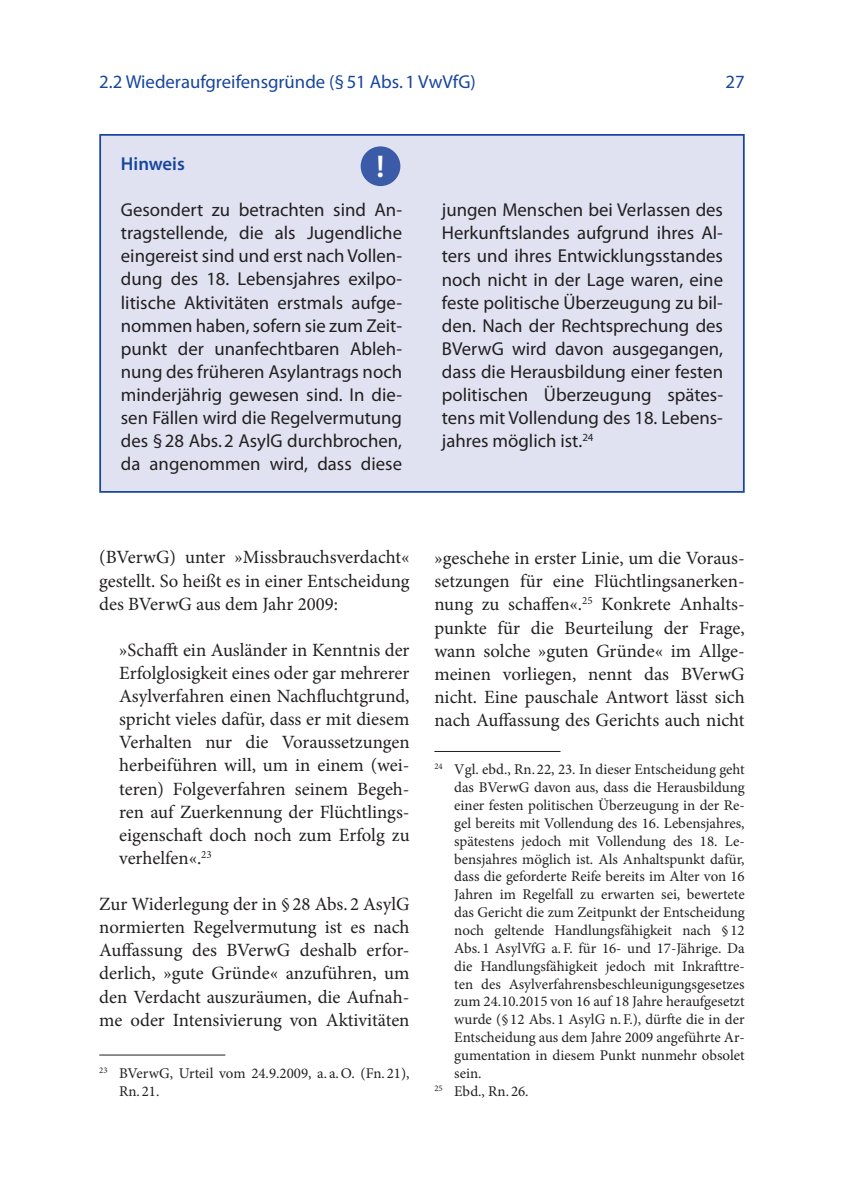
<style>
.page{position:relative;width:844px;height:1191px;background:#fff}
.page>*{position:absolute;margin:0;border:0;box-sizing:border-box;transform-origin:0 0}
.t1{font:600 31.5px "Myriad Pro";color:#fff}
.t2{font:18.72px/23.1px "Minion Pro";color:#231f20;text-align:justify}
.t3{font:18.72px/23.1px "Myriad Pro";color:#231f20;text-align:justify}
.t4{font:18.72px "Myriad Pro";color:#18469d}
.t5{font:600 18.72px "Myriad Pro";color:#18469d}
.t6{font:14.88px/17.8px "Minion Pro";color:#231f20}
</style>
<div class="page">
<hr style="left:99px;top:1054px;width:126px;height:1px;background:#231f20">
<div style="left:100px;top:135px;width:643px;height:357px;background:#e0e2f1"></div>
<div style="left:99px;top:134px;width:645px;height:359px;border:2px solid #18469d"></div>
<hr style="left:434px;top:751px;width:126px;height:1px;background:#231f20">
<div style="left:360px;top:146px;width:40px;height:40px;background:#3b5aa8;border-radius:50%"></div>
<p class="t4" style="left:99px;top:71px;width:378px">2.2 Wiederaufgreifensgründe (§51 Abs. 1 VwVfG)</p>
<p class="t4" style="left:725px;top:71px;width:21px">27</p>
<h1 class="t1" style="left:376px;top:146px;width:9px">!</h1>
<p class="t5" style="left:121px;top:152px;width:65px">Hinweis</p>
<p class="t3" style="left:121px;top:198px;width:283px">Gesondert zu betrachten sind An&shy;tragstellende, die als Jugendliche eingereist sind und erst nach Vollen&shy;dung des 18. Lebensjahres exilpo&shy;litische Aktivitäten erstmals aufge&shy;nommen haben, sofern sie zum Zeit&shy;punkt der unanfechtbaren Ableh&shy;nung des früheren Asylantrags noch minderjährig gewesen sind. In die&shy;sen Fällen wird die Regelvermutung des §28 Abs. 2 AsylG durchbrochen, da angenommen wird, dass diese</p>
<p class="t3" style="left:441px;top:198px;width:283px">jungen Menschen bei Verlassen des Herkunftslandes aufgrund ihres Al&shy;ters und ihres Entwicklungsstandes noch nicht in der Lage waren, eine feste politische Überzeugung zu bil&shy;den. Nach der Rechtsprechung des BVerwG wird davon ausgegangen, dass die Herausbildung einer festen politischen Überzeugung spätes&shy;tens mit Vollendung des 18. Lebens&shy;jahres möglich ist.<sup>24</sup></p>
<p class="t2" style="left:99px;top:546px;width:312px">(BVerwG) unter »Missbrauchsverdacht« gestellt. So heißt es in einer Entscheidung des BVerwG aus dem Jahr 2009:</p>
<p class="t2" style="left:119px;top:638px;width:292px">»Schafft ein Ausländer in Kenntnis der Erfolglosigkeit eines oder gar mehrerer Asylverfahren einen Nachfluchtgrund, spricht vieles dafür, dass er mit diesem Verhalten nur die Voraussetzungen herbeiführen will, um in einem (wei&shy;teren) Folgeverfahren seinem Begeh&shy;ren auf Zuerkennung der Flüchtlings&shy;eigenschaft doch noch zum Erfolg zu verhelfen«.<sup>23</sup></p>
<p class="t2" style="left:99px;top:892px;width:312px">Zur Widerlegung der in § 28 Abs. 2 AsylG normierten Regelvermutung ist es nach Auffassung des BVerwG deshalb erfor&shy;derlich, »gute Gründe« anzuführen, um den Verdacht auszuräumen, die Aufnah&shy;me oder Intensivierung von Aktivitäten</p>
<p class="t6" style="left:119px;top:1064px;width:292px;text-indent:-20px"><sup>23</sup> BVerwG, Urteil vom 24.9.2009, a. a.O. (Fn. 21),<br>Rn. 21.</p>
<p class="t2" style="left:434px;top:547px;width:312px">»geschehe in erster Linie, um die Voraus&shy;setzungen für eine Flüchtlingsanerken&shy;nung zu schaffen«.<sup>25</sup> Konkrete Anhalts&shy;punkte für die Beurteilung der Frage, wann solche »guten Gründe« im Allge&shy;meinen vorliegen, nennt das BVerwG nicht. Eine pauschale Antwort lässt sich nach Auffassung des Gerichts auch nicht</p>
<p class="t6" style="left:434px;top:760px;width:312px"><sup>24</sup> Vgl. ebd., Rn. 22, 23. In dieser Entscheidung geht</p>
<p class="t6" style="left:454px;top:778px;width:292px">das BVerwG davon aus, dass die Herausbildung</p>
<p class="t6" style="left:454px;top:796px;width:292px">einer festen politischen Überzeugung in der Re-</p>
<p class="t6" style="left:454px;top:814px;width:292px">gel bereits mit Vollendung des 16. Lebensjahres,</p>
<p class="t6" style="left:454px;top:832px;width:292px">spätestens jedoch mit Vollendung des 18. Le-</p>
<p class="t6" style="left:454px;top:850px;width:292px">bensjahres möglich ist. Als Anhaltspunkt dafür,</p>
<p class="t6" style="left:454px;top:868px;width:292px">dass die geforderte Reife bereits im Alter von 16</p>
<p class="t6" style="left:454px;top:885px;width:292px">Jahren im Regelfall zu erwarten sei, bewertete</p>
<p class="t6" style="left:454px;top:903px;width:292px">das Gericht die zum Zeitpunkt der Entscheidung</p>
<p class="t6" style="left:454px;top:921px;width:292px">noch geltende Handlungsfähigkeit nach § 12</p>
<p class="t6" style="left:454px;top:939px;width:292px">Abs. 1 AsylVfG a.F. für 16- und 17-Jährige. Da</p>
<p class="t6" style="left:454px;top:957px;width:292px">die Handlungsfähigkeit jedoch mit Inkrafttre-</p>
<p class="t6" style="left:454px;top:975px;width:292px">ten des Asylverfahrensbeschleunigungsgesetzes</p>
<p class="t6" style="left:454px;top:992px;width:292px">zum 24.10.2015 von 16 auf 18 Jahre heraufgesetzt</p>
<p class="t6" style="left:454px;top:1010px;width:292px">wurde (§ 12 Abs. 1 AsylG n.F.), dürfte die in der</p>
<p class="t6" style="left:454px;top:1028px;width:292px">Entscheidung aus dem Jahre 2009 angeführte Ar-</p>
<p class="t6" style="left:454px;top:1046px;width:292px">gumentation in diesem Punkt nunmehr obsolet</p>
<p class="t6" style="left:454px;top:1064px;width:29px">sein.</p>
<p class="t6" style="left:434px;top:1082px;width:96px"><sup>25</sup> Ebd., Rn. 26.</p>
</div>
